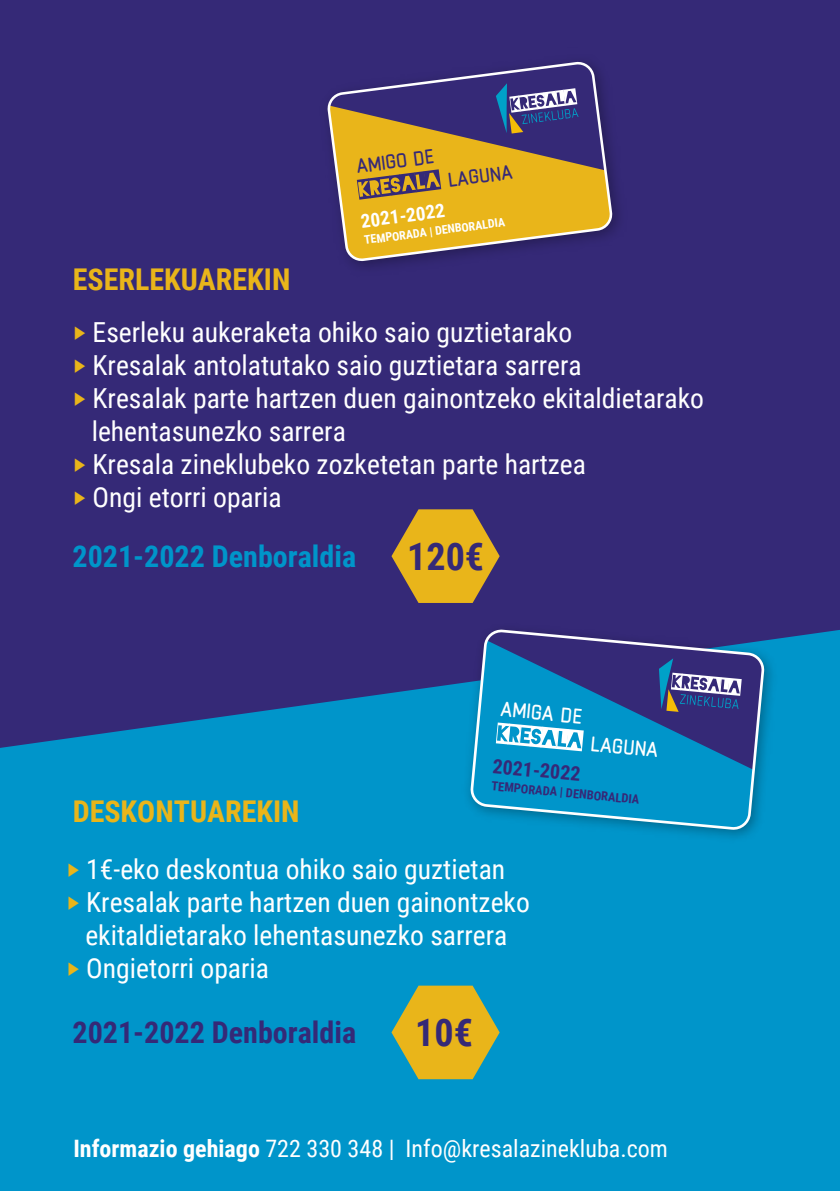
<style>
.page{position:relative;width:840px;height:1191px;background:#fff}
.page>*{position:absolute;margin:0;border:0;box-sizing:border-box;transform-origin:0 0}
.t1{font:700 38px "Roboto Condensed";color:#352977}
.t2{font:800 36.6px "Chathura";color:#fff}
.t3{font:800 35px "Chathura";color:#352977}
.t4{font:700 30px "Roboto Condensed";color:#e9b51a}
.t5{font:700 30px "Roboto Condensed";color:#0095ca}
.t6{font:700 30px "Roboto Condensed";color:#352977}
.t7{font:27.6px "Roboto Condensed";color:#fff}
.t8{font:24px "Roboto Condensed";color:#fff}
.t9{font:700 20px "Roboto Condensed";color:#362877}
.t10{font:700 19.2px "Roboto Condensed";color:#fff}
.t11{font:700 12.4px "Roboto Condensed";color:#362877}
.t12{font:700 12px "Roboto Condensed";color:#fff}
.s1{color:#e9b51a}
.s2{font-weight:700}
</style>
<div class="page">
<div style="left:0;top:748px;width:839px;height:443px;background:#0095ca"></div>
<div style="left:0;top:0;width:839px;height:748px;background:#352977"></div>
<svg style="left:391px;top:509px;width:108px;height:94px;background:#bb9131"></svg>
<svg style="left:391px;top:985px;width:108px;height:94px;background:#adac46"></svg>
<div style="left:313px;top:48px;width:318px;height:244px;background:#352977"></div>
<svg style="left:325px;top:59px;width:289px;height:204px;background:#94754e"></svg>
<svg style="left:356px;top:169px;width:85px;height:31px;background:#a5803c"></svg>
<svg style="left:495px;top:83px;width:83px;height:51px;background:#535990"></svg>
<img style="left:457px;top:617px;width:324px;height:237px">
<svg style="left:471px;top:630px;width:292px;height:201px;background:#1a77b0"></svg>
<svg style="left:495px;top:722px;width:88px;height:29px"></svg>
<svg style="left:658px;top:658px;width:83px;height:54px;background:#545a90"></svg>
<p class="t3" style="left:353px;top:141px;width:80px;rotate:-7deg">AMIGO DE</p>
<p class="t3" style="left:445px;top:155px;width:66px;rotate:-7deg">LAGUNA</p>
<p class="t4" style="left:73px;top:259px;width:219px">ESERLEKUAREKIN</p>
<p class="t10" style="left:359px;top:207px;width:86px;rotate:-7deg">2021-2022</p>
<p class="t12" style="left:363px;top:231px;width:143px;rotate:-7deg">TEMPORADA | DENBORALDIA</p>
<p class="t7" style="left:73px;top:312px;width:500px"><span class="s1">‣</span> Eserleku aukeraketa ohiko saio guztietarako</p>
<p class="t7" style="left:73px;top:345px;width:510px"><span class="s1">‣</span> Kresalak antolatutako saio guztietara sarrera</p>
<p class="t7" style="left:73px;top:378px;width:632px"><span class="s1">‣</span> Kresalak parte hartzen duen gainontzeko ekitaldietarako</p>
<p class="t7" style="left:92px;top:412px;width:255px">lehentasunezko sarrera</p>
<p class="t7" style="left:73px;top:445px;width:514px"><span class="s1">‣</span> Kresala zineklubeko zozketetan parte hartzea</p>
<p class="t7" style="left:73px;top:478px;width:210px"><span class="s1">‣</span> Ongi etorri oparia</p>
<p class="t5" style="left:72px;top:535px;width:285px">2021-2022 Denboraldia</p>
<h1 class="t1" style="left:407px;top:530px;width:78px">120€</h1>
<h2 class="t2" style="left:502px;top:682px;width:84px;rotate:5deg">AMIGA DE</h2>
<h2 class="t2" style="left:593px;top:717px;width:69px;rotate:5deg">LAGUNA</h2>
<p class="t9" style="left:493px;top:752px;width:90px;rotate:5deg">2021-2022</p>
<p class="t11" style="left:492px;top:777px;width:150px;rotate:5deg">TEMPORADA | DENBORALDIA</p>
<p class="t4" style="left:73px;top:790px;width:228px">DESKONTUAREKIN</p>
<p class="t7" style="left:66px;top:850px;width:440px"><span class="s1">‣</span> 1€-eko deskontua ohiko saio guztietan</p>
<p class="t7" style="left:66px;top:883px;width:465px"><span class="s1">‣</span> Kresalak parte hartzen duen gainontzeko</p>
<p class="t7" style="left:85px;top:916px;width:423px">ekitaldietarako lehentasunezko sarrera</p>
<p class="t7" style="left:66px;top:949px;width:204px"><span class="s1">‣</span> Ongietorri oparia</p>
<p class="t6" style="left:72px;top:1011px;width:285px">2021-2022 Denboraldia</p>
<h1 class="t1" style="left:415px;top:1006px;width:59px">10€</h1>
<p class="t8" style="left:73px;top:1131px;width:595px"><span class="s2">Informazio gehiago</span> 722 330 348 | Info@kresalazinekluba.com</p>
</div>
